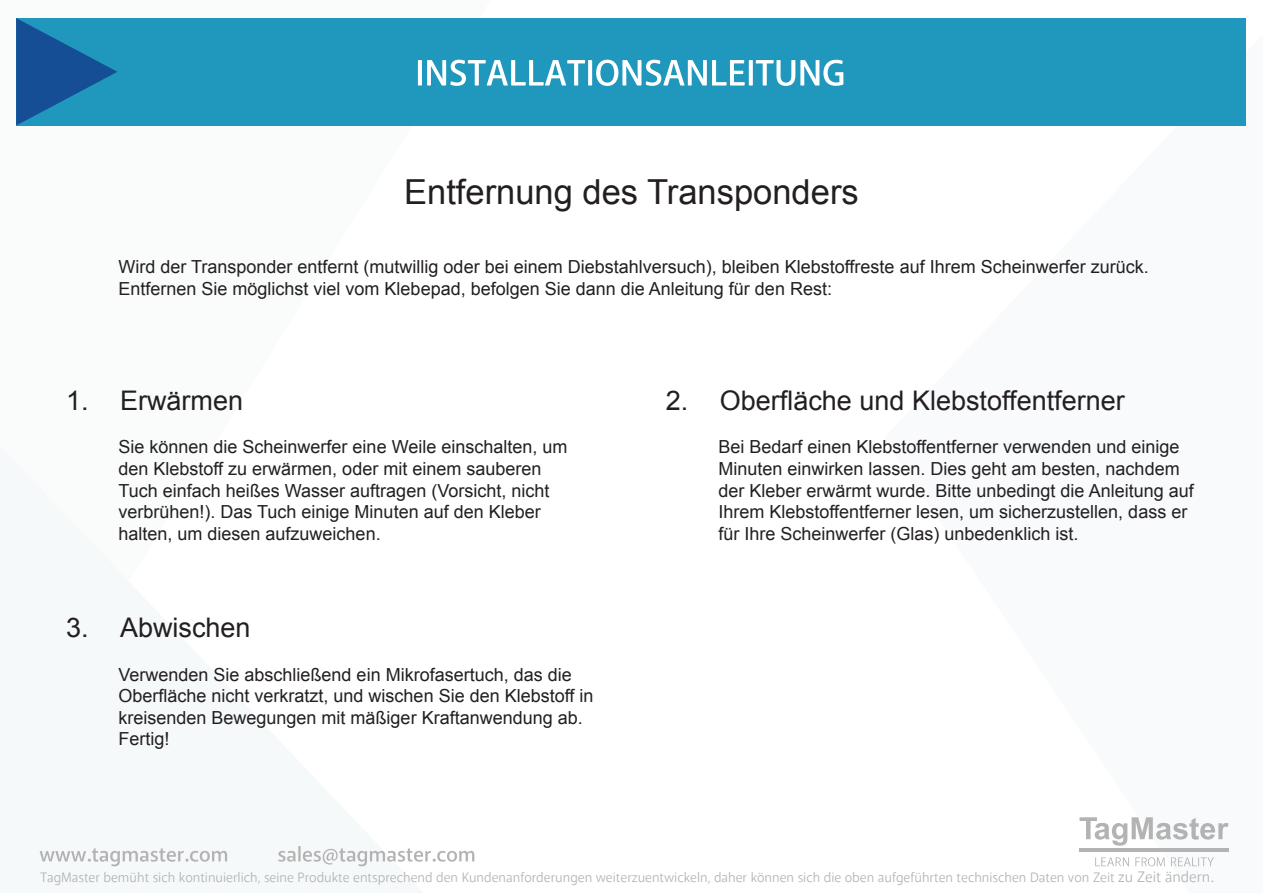
<style>
.page{position:relative;width:1263px;height:893px;background:#fff}
.page>*{position:absolute;margin:0;border:0;box-sizing:border-box;transform-origin:0 0}
.t1{font:34.5px "Arial";color:#231f20}
.t2{font:27px "Arial";color:#231f20}
.t3{font:18px/21.6px "Arial";color:#231f20}
.t4{font:13.5px "Anago";color:#b3b4b4}
.s1{font-size:15px}
</style>
<div class="page">
<div style="left:16px;top:18px;width:1229px;height:108px;background:#2098bd"></div>
<svg style="left:16px;top:18px;width:101px;height:108px"></svg>
<svg style="left:1095px;top:857px;width:34px;height:9px"></svg>
<svg style="left:1135px;top:857px;width:30px;height:9px"></svg>
<svg style="left:1171px;top:857px;width:43px;height:9px"></svg>
<hr style="left:1079px;top:848px;width:150px;height:4px;background:#b3b3b3">
<svg style="left:1079px;top:817px;width:150px;height:29px"></svg>
<svg style="left:40px;top:848px;width:187px;height:18px"></svg>
<svg style="left:278px;top:846px;width:196px;height:20px"></svg>
<svg style="left:418px;top:60px;width:425px;height:26px"></svg>
<p class="t1" style="left:404px;top:169px;width:456px">Entfernung des Transponders</p>
<p class="t3" style="left:118px;top:256px;width:1032px">Wird der Transponder entfernt (mutwillig oder bei einem Diebstahlversuch), bleiben Klebstoffreste auf Ihrem Scheinwerfer zurück.<br>Entfernen Sie möglichst viel vom Klebepad, befolgen Sie dann die Anleitung für den Rest:</p>
<p class="t2" style="left:66px;top:383px;width:179px">1. Erwärmen</p>
<p class="t3" style="left:118px;top:436px;width:450px">Sie können die Scheinwerfer eine Weile einschalten, um den Klebstoff zu erwärmen, oder mit einem sauberen Tuch einfach heißes Wasser auftragen (Vorsicht, nicht verbrühen!). Das Tuch einige Minuten auf den Kleber halten, um diesen aufzuweichen.</p>
<p class="t2" style="left:66px;top:610px;width:186px">3. Abwischen</p>
<p class="t3" style="left:118px;top:664px;width:476px">Verwenden Sie abschließend ein Mikrofasertuch, das die Oberfläche nicht verkratzt, und wischen Sie den Klebstoff in kreisenden Bewegungen mit mäßiger Kraftanwendung ab.<br>Fertig!</p>
<p class="t2" style="left:666px;top:383px;width:460px">2. Oberfläche und Klebstoffentferner</p>
<p class="t3" style="left:718px;top:436px;width:477px">Bei Bedarf einen Klebstoffentferner verwenden und einige Minuten einwirken lassen. Dies geht am besten, nachdem der Kleber erwärmt wurde. Bitte unbedingt die Anleitung auf Ihrem Klebstoffentferner lesen, um sicherzustellen, dass er für Ihre Scheinwerfer (Glas) unbedenklich ist.</p>
<p class="t4" style="left:40px;top:869px;width:1175px">TagMaster bemüht sich kontinuierlich, seine Produkte entsprechend den Kundenanforderungen weiterzuentwickeln, daher können sich die oben aufgeführten technischen Daten von Zeit <span class="s1">zu Zeit ändern.</span></p>
</div>
